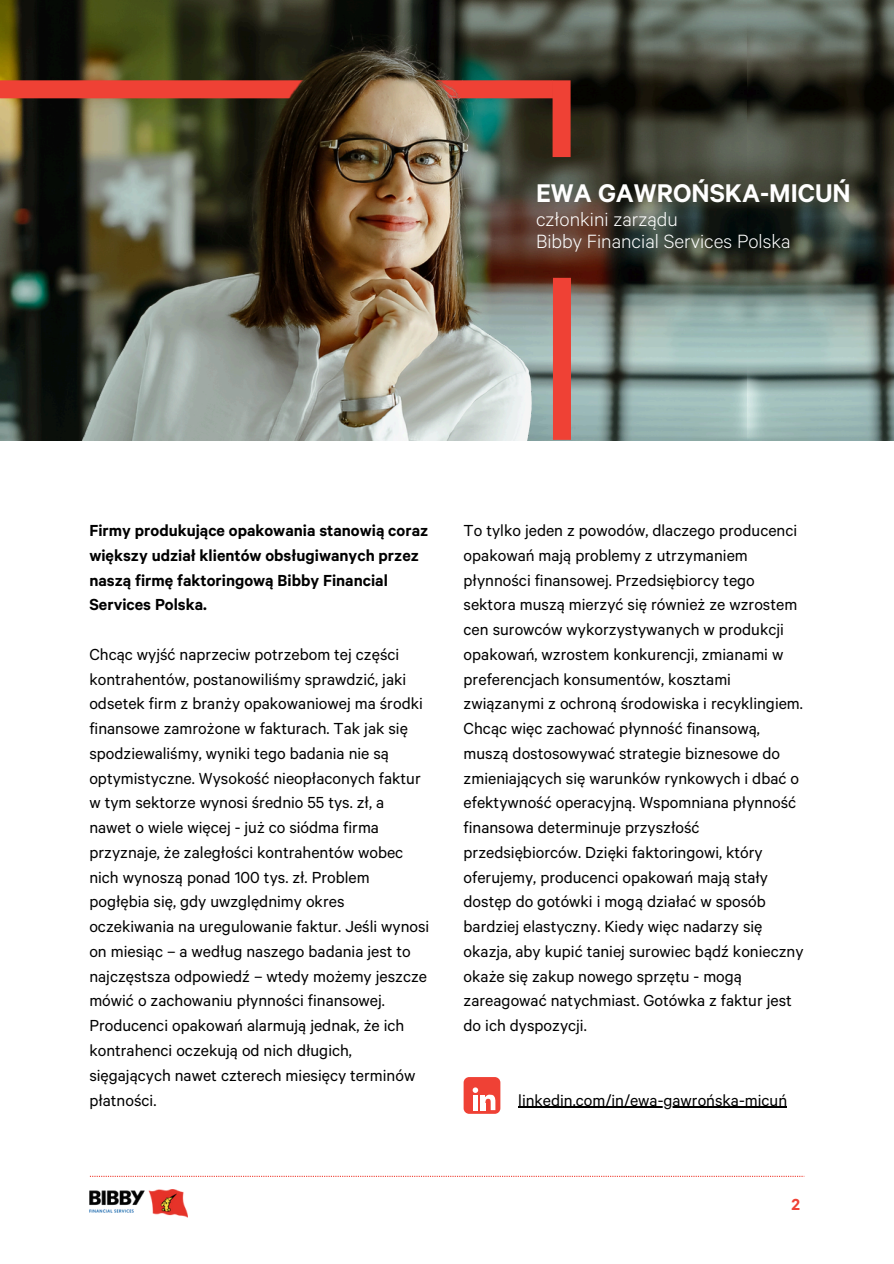
<style>
.page{position:relative;width:894px;height:1264px;background:#fff}
.page>*{position:absolute;margin:0;border:0;box-sizing:border-box;transform-origin:0 0}
.t1{font:600 28.8px "Calibre";color:#fff}
.t2{font:300 21.6px/21.6px "Calibre";color:#fff}
.t3{font:18px/24.8px "Calibre";color:#000}
.t4{font:600 18px/24.8px "Calibre";color:#000}
.t5{font:600 18px "Calibre";color:#ef4135}
</style>
<div class="page">
<img style="left:552px;top:0;width:195px;height:440px">
<img style="left:747px;top:0;width:146px;height:440px">
<img style="left:0;top:0;width:552px;height:440px">
<div style="left:552px;top:80px;width:18px;height:77px;background:#ef4135"></div>
<div style="left:553px;top:278px;width:18px;height:162px;background:#ef4135"></div>
<svg style="left:90px;top:1175px;width:713px;height:1px"></svg>
<div style="left:463px;top:1077px;width:37px;height:36px;background:#ef4135;border-radius:6px"></div>
<svg style="left:472px;top:1087px;width:23px;height:23px"></svg>
<hr style="left:518px;top:1106px;width:268px;height:1px;background:#000">
<img style="left:89px;top:1189px;width:98px;height:28px">
<h1 class="t1" style="left:536px;top:183px;width:316px">EWA GAWROŃSKA-MICUŃ</h1>
<p class="t2" style="left:536px;top:212px;width:256px">członkini zarządu<br>Bibby Financial Services Polska</p>
<h2 class="t4" style="left:89px;top:521px;width:340px">Firmy produkujące opakowania stanowią coraz większy udział klientów obsługiwanych przez naszą firmę faktoringową Bibby Financial Services Polska.</h2>
<p class="t3" style="left:89px;top:644px;width:341px">Chcąc wyjść naprzeciw potrzebom tej części kontrahentów, postanowiliśmy sprawdzić, jaki odsetek firm z branży opakowaniowej ma środki finansowe zamrożone w fakturach. Tak jak się spodziewaliśmy, wyniki tego badania nie są optymistyczne. Wysokość nieopłaconych faktur w tym sektorze wynosi średnio 55 tys. zł, a nawet o wiele więcej - już co siódma firma przyznaje, że zaległości kontrahentów wobec nich wynoszą ponad 100 tys. zł. Problem pogłębia się, gdy uwzględnimy okres oczekiwania na uregulowanie faktur. Jeśli wynosi on miesiąc – a według naszego badania jest to najczęstsza odpowiedź – wtedy możemy jeszcze mówić o zachowaniu płynności finansowej.<br>Producenci opakowań alarmują jednak, że ich kontrahenci oczekują od nich długich, sięgających nawet czterech miesięcy terminów płatności.</p>
<p class="t3" style="left:463px;top:521px;width:341px">To tylko jeden z powodów, dlaczego producenci opakowań mają problemy z utrzymaniem płynności finansowej. Przedsiębiorcy tego sektora muszą mierzyć się również ze wzrostem cen surowców wykorzystywanych w produkcji opakowań, wzrostem konkurencji, zmianami w preferencjach konsumentów, kosztami związanymi z ochroną środowiska i recyklingiem.<br>Chcąc więc zachować płynność finansową, muszą dostosowywać strategie biznesowe do zmieniających się warunków rynkowych i dbać o efektywność operacyjną. Wspomniana płynność finansowa determinuje przyszłość przedsiębiorców. Dzięki faktoringowi, który oferujemy, producenci opakowań mają stały dostęp do gotówki i mogą działać w sposób bardziej elastyczny. Kiedy więc nadarzy się okazja, aby kupić taniej surowiec bądź konieczny okaże się zakup nowego sprzętu - mogą zareagować natychmiast. Gotówka z faktur jest do ich dyspozycji.</p>
<p class="t3" style="left:518px;top:1090px;width:270px">linkedin.com/in/ewa-gawrońska-micuń</p>
<p class="t5" style="left:791px;top:1197px;width:10px">2</p>
</div>
